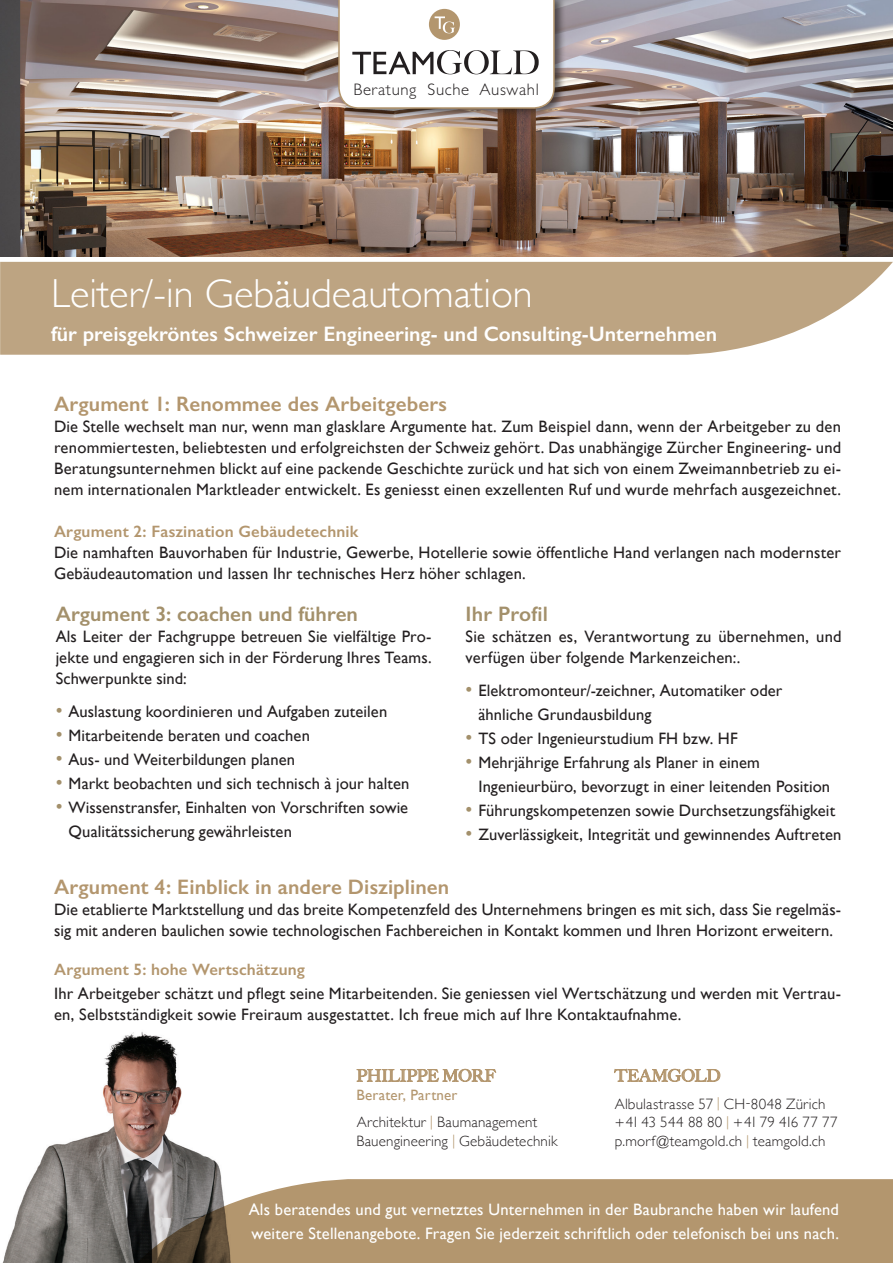
<style>
.page{position:relative;width:893px;height:1263px;background:#fff}
.page>*{position:absolute;margin:0;border:0;box-sizing:border-box;transform-origin:0 0}
.Stellenbeschrieb{font:300 40.5px "Gill Sans";color:#fff}
.Fliesstext_Titel{font:600 21px "Gill Sans";letter-spacing:.005em;color:#b3966e}
.Stellenbeschrieb_Zus{font:600 21px "Gill Sans";color:#fff}
.Fliesstext_Titel-2{font:600 21px "Gill Sans";color:#a3906b}
.t1{font:300 16.65px "Gill Sans";letter-spacing:.04em;color:#231f20}
.Fliesstext{font:16.5px/21px "Gill Sans";letter-spacing:.01em;color:#231f20}
.Fliesstext-2{font:16.5px "Gill Sans";letter-spacing:.01em;color:#fff}
.Fliesstext_Titel-3{font:600 16.5px "Gill Sans";letter-spacing:.01em;color:#b3966e}
.Fliesstext-3{font:600 16.5px "Gill Sans";letter-spacing:.01em;color:#b3966e}
.t2{font:500 16.5px "Big Caslon";color:#b3966e}
.t3{font:300 15px "Gill Sans";letter-spacing:.01em;color:#231f20}
.t4{font:15px "Gill Sans";letter-spacing:.01em;color:#b3966e}
.s1{font-size:19.5px;color:#a3906b}
.s2{color:#b3966e}
.s3{font-size:14.25px;color:#b3966e}
</style>
<div class="page">
<img style="left:0;top:0;width:893px;height:256px">
<svg style="left:0;top:262px;width:893px;height:93px;background:#c1aa8b"></svg>
<img style="left:2px;top:1032px;width:220px;height:231px">
<div style="left:336px;top:0;width:230px;height:117px;background:#231f20;opacity:.65"></div>
<svg style="left:137px;top:1178px;width:756px;height:85px;background:#ac926f"></svg>
<svg style="left:337px;top:0;width:218px;height:109px"></svg>
<svg style="left:614px;top:1069px;width:106px;height:13px"></svg>
<svg style="left:357px;top:1069px;width:139px;height:13px"></svg>
<p class="t1" style="left:353px;top:76px;width:187px">Beratung Suche Auswahl</p>
<p class="Stellenbeschrieb" style="left:51px;top:262px;width:483px">Leiter/-in Gebäudeautomation</p>
<p class="Stellenbeschrieb_Zus" style="left:51px;top:321px;width:668px">für preisgekröntes Schweizer Engineering- und Consulting-Unternehmen</p>
<p class="Fliesstext_Titel" style="left:54px;top:391px;width:395px">Argument 1: Renommee des Arbeitgebers</p>
<p class="Fliesstext" style="left:54px;top:416px;width:789px;text-align:justify">Die Stelle wechselt man nur, wenn man glasklare Argumente hat. Zum Beispiel dann, wenn der Arbeitgeber zu den renommiertesten, beliebtesten und erfolgreichsten der Schweiz gehört. Das unabhängige Zürcher Engineering- und Beratungsunternehmen blickt auf eine packende Geschichte zurück und hat sich von einem Zweimannbetrieb zu ei&shy;nem internationalen Marktleader entwickelt. Es geniesst einen exzellenten Ruf und wurde mehrfach ausgezeichnet.</p>
<p class="Fliesstext_Titel-3" style="left:54px;top:521px;width:306px">Argument 2: Faszination Gebäudetechnik</p>
<p class="Fliesstext" style="left:54px;top:542px;width:789px">Die namhaften Bauvorhaben für Industrie, Gewerbe, Hotellerie sowie öffentliche Hand verlangen nach modernster<br>Gebäudeautomation und lassen Ihr technisches Herz höher schlagen.</p>
<p class="Fliesstext_Titel-2" style="left:56px;top:601px;width:304px">Argument 3: coachen und führen</p>
<p class="Fliesstext" style="left:56px;top:626px;width:377px;text-align:justify">Als Leiter der Fachgruppe betreuen Sie vielfältige Pro&shy;jekte und engagieren sich in der Förderung Ihres Teams.<br>Schwerpunkte sind:</p>
<p class="Fliesstext" style="left:56px;top:700px;width:333px"><span class="s1">•</span> Auslastung koordinieren und Aufgaben zuteilen</p>
<p class="Fliesstext" style="left:56px;top:724px;width:256px"><span class="s1">•</span> Mitarbeitende beraten und coachen</p>
<p class="Fliesstext" style="left:56px;top:748px;width:241px"><span class="s1">•</span> Aus- und Weiterbildungen planen</p>
<p class="Fliesstext" style="left:56px;top:772px;width:355px"><span class="s1">•</span> Markt beobachten und sich technisch à jour halten</p>
<p class="Fliesstext" style="left:68px;top:795px;width:341px;line-height:24px;text-indent:-13px"><span class="s1">•</span> Wissenstransfer, Einhalten von Vorschriften sowie<br>Qualitätssicherung gewährleisten</p>
<p class="Fliesstext_Titel-2" style="left:466px;top:601px;width:84px">Ihr Profil</p>
<p class="Fliesstext" style="left:466px;top:626px;width:377px">Sie schätzen es, Verantwortung zu übernehmen, und verfügen über folgende Markenzeichen:.</p>
<p class="Fliesstext" style="left:478px;top:678px;width:306px;line-height:24px;text-indent:-13px"><span class="s1">•</span> Elektromonteur/-zeichner, Automatiker oder ähnliche Grundausbildung</p>
<p class="Fliesstext" style="left:466px;top:727px;width:274px"><span class="s1">•</span> TS oder Ingenieurstudium FH bzw. HF</p>
<p class="Fliesstext" style="left:478px;top:750px;width:353px;line-height:24px;text-indent:-13px"><span class="s1">•</span> Mehrjährige Erfahrung als Planer in einem<br>Ingenieurbüro, bevorzugt in einer leitenden Position</p>
<p class="Fliesstext" style="left:466px;top:799px;width:371px"><span class="s1">•</span> Führungskompetenzen sowie Durchsetzungsfähigkeit</p>
<p class="Fliesstext" style="left:466px;top:823px;width:377px"><span class="s1">•</span> Zuverlässigkeit, Integrität und gewinnendes Auftreten</p>
<p class="Fliesstext_Titel" style="left:54px;top:874px;width:397px">Argument 4: Einblick in andere Disziplinen</p>
<p class="Fliesstext" style="left:54px;top:899px;width:789px">Die etablierte Marktstellung und das breite Kompetenzfeld des Unternehmens bringen es mit sich, dass Sie regelmäs&shy;sig mit anderen baulichen sowie technologischen Fachbereichen in Kontakt kommen und Ihren Horizont erweitern.</p>
<p class="Fliesstext-3" style="left:54px;top:959px;width:252px">Argument 5: hohe Wertschätzung</p>
<p class="Fliesstext" style="left:54px;top:983px;width:789px">Ihr Arbeitgeber schätzt und pflegt seine Mitarbeitenden. Sie geniessen viel Wertschätzung und werden mit Vertrau&shy;en, Selbstständigkeit sowie Freiraum ausgestattet. Ich freue mich auf Ihre Kontaktaufnahme.</p>
<p class="t2" style="left:356px;top:1062px;width:140px">PHILIPPE MORF</p>
<p class="t4" style="left:356px;top:1086px;width:103px">Berater, Partner</p>
<p class="t3" style="left:357px;top:1111px;width:182px">Architektur <span class="s2">|</span> Baumanagement</p>
<p class="t3" style="left:356px;top:1129px;width:202px">Bauengineering <span class="s2">|</span> Gebäudetechnik</p>
<p class="t2" style="left:615px;top:1062px;width:107px">TEAMGOLD</p>
<p class="t3" style="left:615px;top:1092px;width:212px">Albulastrasse 57 <span class="s3">|</span> CH-8048 Zürich</p>
<p class="t3" style="left:615px;top:1111px;width:224px">+41 43 544 88 80 <span class="s3">|</span> +41 79 416 77 77</p>
<p class="t3" style="left:615px;top:1129px;width:212px">p.morf@teamgold.ch <span class="s3">|</span> teamgold.ch</p>
<p class="Fliesstext-2" style="left:249px;top:1199px;width:592px">Als beratendes und gut vernetztes Unternehmen in der Baubranche haben wir laufend</p>
<p class="Fliesstext-2" style="left:252px;top:1223px;width:589px">weitere Stellenangebote. Fragen Sie jederzeit schriftlich oder telefonisch bei uns nach.</p>
</div>
